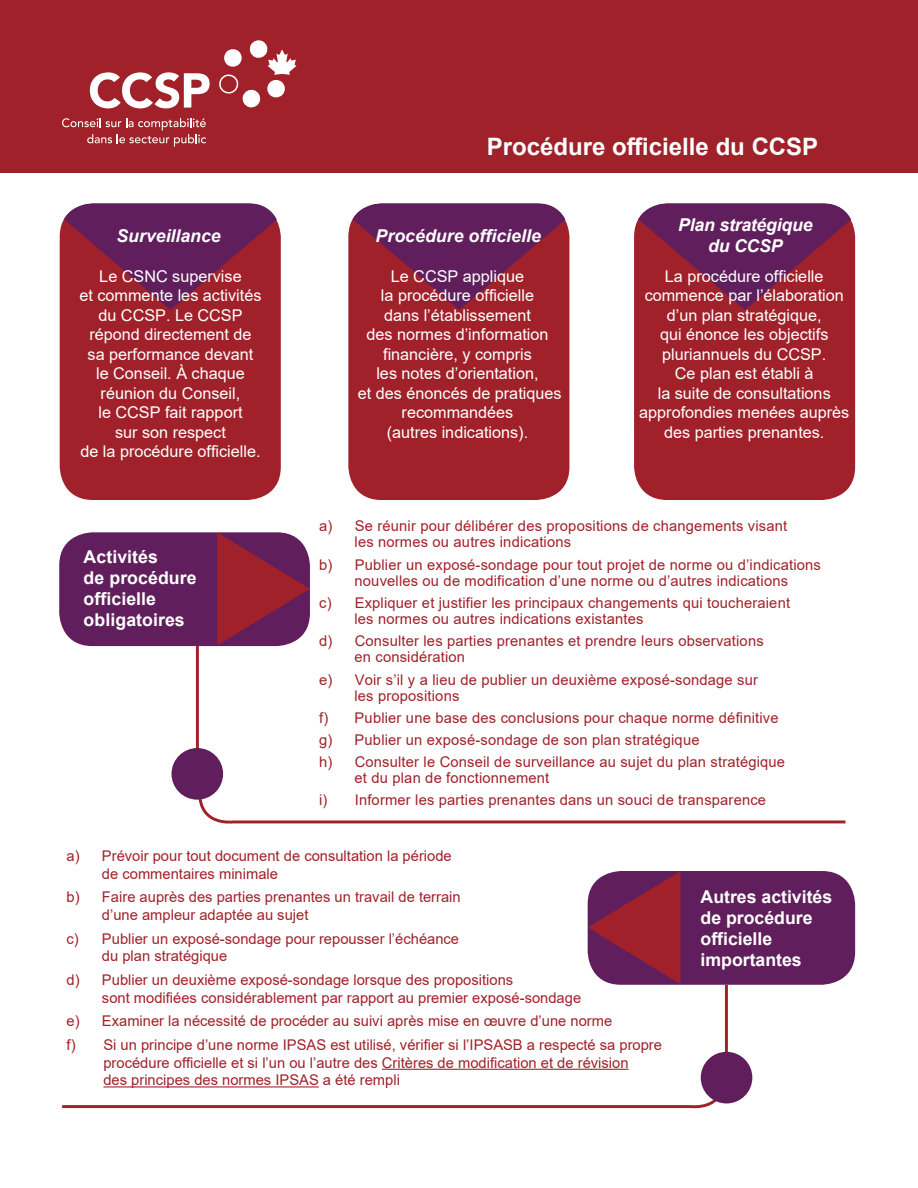
<style>
.page{position:relative;width:918px;height:1188px;background:#fff}
.page>*{position:absolute;margin:0;border:0;box-sizing:border-box;transform-origin:0 0}
.t1{font:700 24px "Arial";color:#fff}
.t2{font:700 17.7px/21.1px "Arial";color:#fff}
.t3{font:italic 700 17.7px/21.1px "Arial";color:#fff;text-align:center}
.t4{font:16.2px/19.5px "Arial";color:#fff;text-align:center}
.t5{font:14.7px/16.2px "Arial";letter-spacing:.01em;color:#a02129}
</style>
<div class="page">
<div style="left:0;top:0;width:918px;height:173px;background:#a02129"></div>
<svg style="left:219px;top:40px;width:77px;height:68px"></svg>
<svg style="left:90px;top:72px;width:120px;height:36px"></svg>
<svg style="left:62px;top:118px;width:144px;height:29px"></svg>
<svg style="left:198px;top:779px;width:648px;height:45px"></svg>
<div style="left:59px;top:532px;width:251px;height:114px;background:#601f5c;border-radius:33px"></div>
<hr style="left:196px;top:646px;width:3px;height:126px;background:#a02129">
<div style="left:172px;top:748px;width:51px;height:52px;background:#601f5c;border-radius:50%"></div>
<svg style="left:217px;top:532px;width:93px;height:113px"></svg>
<div style="left:588px;top:871px;width:267px;height:114px;background:#601f5c;border-radius:33px"></div>
<svg style="left:62px;top:1062px;width:665px;height:47px"></svg>
<hr style="left:725px;top:985px;width:3px;height:86px;background:#a02129">
<svg style="left:588px;top:871px;width:92px;height:113px"></svg>
<div style="left:701px;top:1052px;width:51px;height:51px;background:#601f5c;border-radius:50%"></div>
<div style="left:60px;top:204px;width:221px;height:296px;background:#a02129;border-radius:33px"></div>
<svg style="left:60px;top:203px;width:221px;height:107px"></svg>
<div style="left:348px;top:204px;width:221px;height:296px;background:#a02129;border-radius:33px"></div>
<svg style="left:349px;top:203px;width:221px;height:107px"></svg>
<div style="left:634px;top:204px;width:221px;height:296px;background:#a02129;border-radius:33px"></div>
<svg style="left:634px;top:203px;width:221px;height:107px"></svg>
<hr style="left:382px;top:1069px;width:247px;height:1px;background:#a02129">
<hr style="left:103px;top:1086px;width:216px;height:1px;background:#a02129">
<h2 class="t3" style="left:117px;top:226px;width:106px">Surveillance</h2>
<p class="t4" style="left:80px;top:266px;width:184px">Le CSNC supervise<br>et commente les activités du CCSP. Le CCSP répond directement de sa performance devant le Conseil. À chaque réunion du Conseil,<br>le CCSP fait rapport<br>sur son respect<br>de la procédure officielle.</p>
<h2 class="t2" style="left:84px;top:546px;width:114px">Activités<br>de procédure officielle obligatoires</h2>
<h1 class="t1" style="left:487px;top:130px;width:333px">Procédure officielle du CCSP</h1>
<h2 class="t3" style="left:376px;top:226px;width:167px">Procédure officielle</h2>
<p class="t4" style="left:358px;top:266px;width:205px">Le CCSP applique<br>la procédure officielle<br>dans l’établissement<br>des normes d’information financière, y compris<br>les notes d’orientation,<br>et des énoncés de pratiques recommandées<br>(autres indications).</p>
<h2 class="t3" style="left:678px;top:215px;width:136px">Plan stratégique du CCSP</h2>
<p class="t4" style="left:639px;top:266px;width:211px">La procédure officielle commence par l’élaboration d’un plan stratégique,<br>qui énonce les objectifs pluriannuels du CCSP.<br>Ce plan est établi à<br>la suite de consultations approfondies menées auprès des parties prenantes.</p>
<p class="t5" style="left:355px;top:518px;width:434px;text-indent:-35px">a) Se réunir pour délibérer des propositions de changements visant les normes ou autres indications</p>
<p class="t5" style="left:319px;top:556px;width:503px;text-align:center">b) Publier un exposé-sondage pour tout projet de norme ou d’indications nouvelles ou de modification d’une norme ou d’autres indications</p>
<p class="t5" style="left:355px;top:595px;width:437px;text-indent:-35px">c) Expliquer et justifier les principaux changements qui toucheraient les normes ou autres indications existantes</p>
<p class="t5" style="left:354px;top:633px;width:411px;text-indent:-35px">d) Consulter les parties prenantes et prendre leurs observations en considération</p>
<p class="t5" style="left:354px;top:671px;width:405px;text-indent:-35px">e) Voir s’il y a lieu de publier un deuxième exposé-sondage sur les propositions</p>
<p class="t5" style="left:319px;top:710px;width:461px">f) Publier une base des conclusions pour chaque norme définitive</p>
<p class="t5" style="left:319px;top:732px;width:382px">g) Publier un exposé-sondage de son plan stratégique</p>
<p class="t5" style="left:355px;top:754px;width:432px;text-indent:-35px">h) Consulter le Conseil de surveillance au sujet du plan stratégique et du plan de fonctionnement</p>
<p class="t5" style="left:319px;top:792px;width:448px">i) Informer les parties prenantes dans un souci de transparence</p>
<p class="t5" style="left:102px;top:847px;width:351px;line-height:17.7px;text-indent:-35px">a) Prévoir pour tout document de consultation la période de commentaires minimale</p>
<p class="t5" style="left:102px;top:888px;width:360px;line-height:17.7px;text-indent:-35px">b) Faire auprès des parties prenantes un travail de terrain d’une ampleur adaptée au sujet</p>
<p class="t5" style="left:102px;top:930px;width:359px;line-height:17.7px;text-indent:-35px">c) Publier un exposé-sondage pour repousser l’échéance du plan stratégique</p>
<p class="t5" style="left:102px;top:971px;width:481px;line-height:17.7px;text-indent:-35px">d) Publier un deuxième exposé-sondage lorsque des propositions<br>sont modifiées considérablement par rapport au premier exposé-sondage</p>
<p class="t5" style="left:67px;top:1013px;width:547px">e) Examiner la nécessité de procéder au suivi après mise en œuvre d’une norme</p>
<p class="t5" style="left:103px;top:1036px;width:560px;line-height:17.7px;text-indent:-37px">f) Si un principe d’une norme IPSAS est utilisé, vérifier si l’IPSASB a respecté sa propre procédure officielle et si l’un ou l’autre des Critères de modification et de révision<br>des principes des normes IPSAS a été rempli</p>
<h2 class="t2" style="left:701px;top:886px;width:133px">Autres activités de procédure officielle importantes</h2>
</div>
